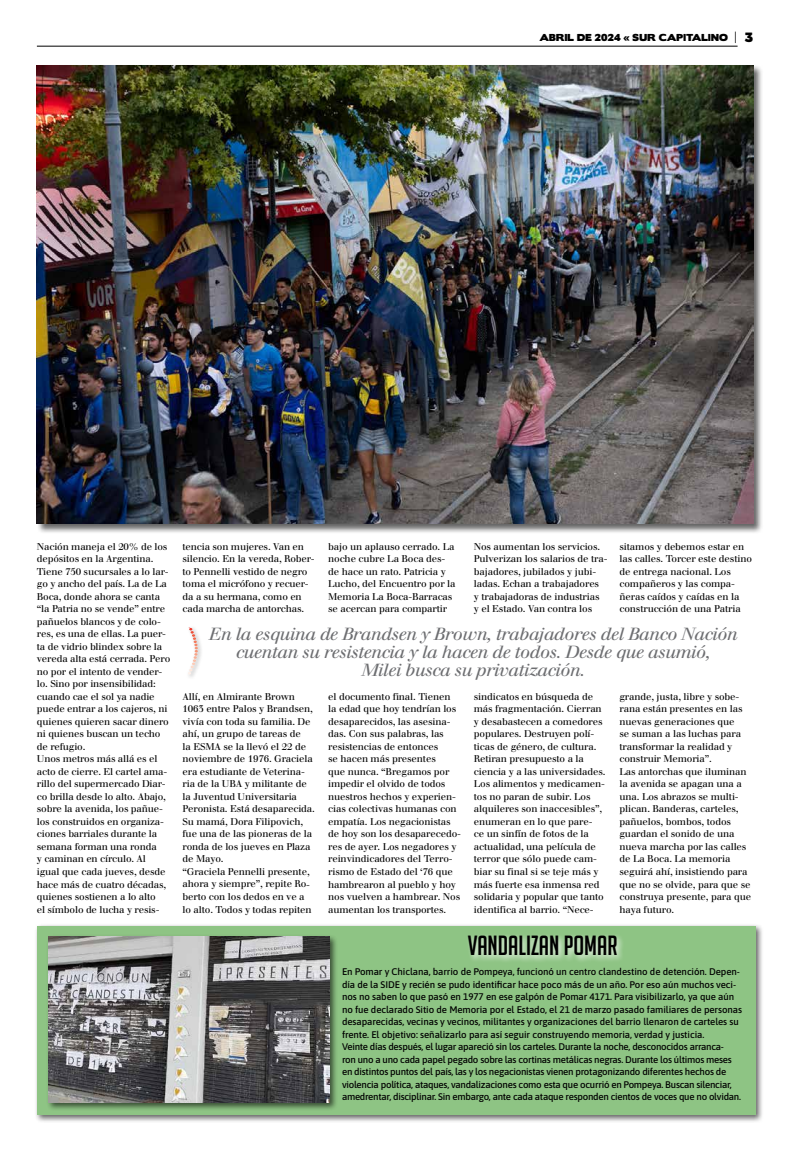
<style>
.page{position:relative;width:796px;height:1163px;background:#fff}
.page>*{position:absolute;margin:0;border:0;box-sizing:border-box;transform-origin:0 0}
.t1{font:27px "Big Noodle Titling";color:#000}
.t2{font:italic 17.2px/18.2px "Justus";letter-spacing:-.03em;color:#6d6e71;text-align:center}
.t3{font:9.6px/12.5px "Justus";letter-spacing:-.015em;color:#000}
.t4{font:500 9.6px/12.5px "Asap";letter-spacing:-.025em;color:#000}
.t5{font:9px "Boris Black Bloxx";letter-spacing:.025em;color:#000}
.s1{font-family:"Serif";font-weight:900;font-size:12px}
.s2{font-size:12px}
</style>
<div class="page">
<hr style="left:37px;top:46px;width:700px;height:1px;background:#000">
<div style="left:36px;top:65px;width:727px;height:468px;background:#000;opacity:.6"></div>
<img style="left:37px;top:65px;width:715px;height:458px">
<div style="left:185px;top:624px;width:18px;height:55px;background:#000;opacity:.3"></div>
<svg style="left:188px;top:627px;width:10px;height:47px"></svg>
<div style="left:34px;top:923px;width:729px;height:199px;background:#000;opacity:.6"></div>
<div style="left:37px;top:926px;width:717px;height:187px;background:#8ec484"></div>
<div style="left:466px;top:932px;width:158px;height:30px;background:#fff;opacity:.8"></div>
<div style="left:46px;top:933px;width:291px;height:177px;background:#000;opacity:.6"></div>
<img style="left:49px;top:936px;width:280px;height:166px">
<p class="t5" style="left:539px;top:31px;width:215px">ABRIL DE 2024 « SUR CAPITALINO <span class="s1">|</span> <span class="s2">3</span></p>
<p class="t3" style="left:37px;top:540px;width:135px">Nación maneja el 20% de los depósitos en la Argentina.<br>Tiene 750 sucursales a lo lar&shy;go y ancho del país. La de La<br>Boca, donde ahora se canta “la Patria no se vende” entre pañuelos blancos y de colo&shy;res, es una de ellas. La puer&shy;ta de vidrio blindex sobre la vereda alta está cerrada. Pero no por el intento de vender&shy;lo. Sino por insensibilidad: cuando cae el sol ya nadie puede entrar a los cajeros, ni quienes quieren sacar dinero ni quienes buscan un techo de refugio.<br>Unos metros más allá es el acto de cierre. El cartel ama&shy;rillo del supermercado Diar&shy;co brilla desde lo alto. Abajo, sobre la avenida, los pañue&shy;los construidos en organiza&shy;ciones barriales durante la semana forman una ronda<br>y caminan en círculo. Al igual que cada jueves, desde hace más de cuatro décadas, quienes sostienen a lo alto<br>el símbolo de lucha y resis-</p>
<p class="t3" style="left:182px;top:540px;width:133px">tencia son mujeres. Van en silencio. En la vereda, Rober&shy;to Pennelli vestido de negro toma el micrófono y recuer&shy;da a su hermana, como en cada marcha de antorchas.</p>
<p class="t3" style="left:473px;top:540px;width:135px">Nos aumentan los servicios.<br>Pulverizan los salarios de tra&shy;bajadores, jubilados y jubi&shy;ladas. Echan a trabajadores<br>y trabajadoras de industrias<br>y el Estado. Van contra los</p>
<p class="t3" style="left:328px;top:540px;width:129px">bajo un aplauso cerrado. La noche cubre La Boca des&shy;de hace un rato. Patricia y<br>Lucho, del Encuentro por la<br>Memoria La Boca-Barracas se acercan para compartir</p>
<p class="t3" style="left:619px;top:540px;width:134px">sitamos y debemos estar en las calles. Torcer este destino de entrega nacional. Los compañeros y las compa&shy;ñeras caídos y caídas en la construcción de una Patria</p>
<h2 class="t2" style="left:209px;top:624px;width:530px">En la esquina de Brandsen y Brown, trabajadores del Banco Nación cuentan su resistencia y la hacen de todos. Desde que asumió,<br>Milei busca su privatización.</h2>
<p class="t3" style="left:328px;top:690px;width:134px">el documento final. Tienen la edad que hoy tendrían los desaparecidos, las asesina&shy;das. Con sus palabras, las resistencias de entonces<br>se hacen más presentes<br>que nunca. “Bregamos por impedir el olvido de todos nuestros hechos y experien&shy;cias colectivas humanas con empatía. Los negacionistas de hoy son los desaparecedo&shy;res de ayer. Los negadores y reinvindicadores del Terro&shy;rismo de Estado del ‘76 que hambrearon al pueblo y hoy nos vuelven a hambrear. Nos aumentan los transportes.</p>
<p class="t3" style="left:473px;top:690px;width:133px">sindicatos en búsqueda de más fragmentación. Cierran y desabastecen a comedores populares. Destruyen polí&shy;ticas de género, de cultura.<br>Retiran presupuesto a la ciencia y a las universidades.<br>Los alimentos y medicamen&shy;tos no paran de subir. Los alquileres son inaccesibles”, enumeran en lo que pare-<br>ce un sinfín de fotos de la actualidad, una película de terror que sólo puede cam&shy;biar su final si se teje más y más fuerte esa inmensa red solidaria y popular que tanto identifica al barrio. “Nece-</p>
<p class="t3" style="left:182px;top:690px;width:134px">Allí, en Almirante Brown<br>1063 entre Palos y Brandsen, vivía con toda su familia. De ahí, un grupo de tareas de<br>la ESMA se la llevó el 22 de noviembre de 1976. Graciela era estudiante de Veterina&shy;ria de la UBA y militante de la Juventud Universitaria<br>Peronista. Está desaparecida.<br>Su mamá, Dora Filipovich, fue una de las pioneras de la ronda de los jueves en Plaza de Mayo.<br>“Graciela Pennelli presente, ahora y siempre”, repite Ro&shy;berto con los dedos en ve a lo alto. Todos y todas repiten</p>
<p class="t3" style="left:619px;top:690px;width:133px">grande, justa, libre y sobe&shy;rana están presentes en las nuevas generaciones que<br>se suman a las luchas para transformar la realidad y construir Memoria”.<br>Las antorchas que iluminan la avenida se apagan una a una. Los abrazos se multi&shy;plican. Banderas, carteles, pañuelos, bombos, todos guardan el sonido de una nueva marcha por las calles de La Boca. La memoria seguirá ahí, insistiendo para que no se olvide, para que se construya presente, para que haya futuro.</p>
<h1 class="t1" style="left:467px;top:930px;width:151px">VANDALIZAN POMAR</h1>
<p class="t4" style="left:342px;top:964px;width:401px">En Pomar y Chiclana, barrio de Pompeya, funcionó un centro clandestino de detención. Depen&shy;día de la SIDE y recién se pudo identificar hace poco más de un año. Por eso aún muchos veci&shy;nos no saben lo que pasó en 1977 en ese galpón de Pomar 4171. Para visibilizarlo, ya que aún no fue declarado Sitio de Memoria por el Estado, el 21 de marzo pasado familiares de personas desaparecidas, vecinas y vecinos, militantes y organizaciones del barrio llenaron de carteles su frente. El objetivo: señalizarlo para así seguir construyendo memoria, verdad y justicia.<br>Veinte días después, el lugar apareció sin los carteles. Durante la noche, desconocidos arranca-<br>ron uno a uno cada papel pegado sobre las cortinas metálicas negras. Durante los últimos meses en distintos puntos del país, las y los negacionistas vienen protagonizando diferentes hechos de violencia política, ataques, vandalizaciones como esta que ocurrió en Pompeya. Buscan silenciar, amedrentar, disciplinar. Sin embargo, ante cada ataque responden cientos de voces que no olvidan.</p>
</div>
